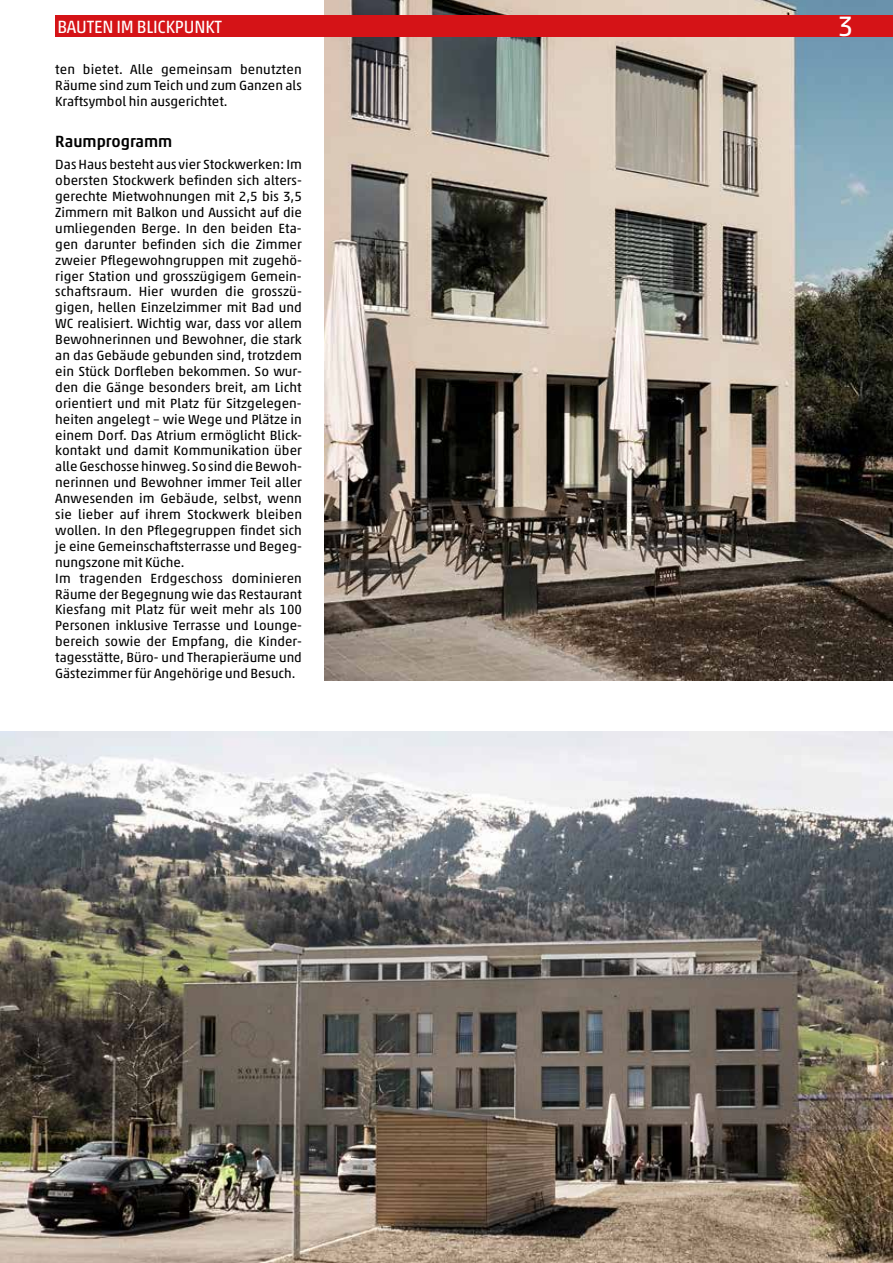
<style>
.page{position:relative;width:893px;height:1263px;background:#fff}
.page>*{position:absolute;margin:0;border:0;box-sizing:border-box;transform-origin:0 0}
.t1{font:28.5px "Akko Pro";color:#fff}
.t2{font:18px "Akko Pro";letter-spacing:-.01em;color:#fff;scale:.95 1}
.t3{font:500 16.5px "Akko Pro";color:#000}
.t4{font:13.5px/15.9px "Akko Pro";color:#000;text-align:justify}
</style>
<div class="page">
<img style="left:0;top:731px;width:893px;height:532px">
<img style="left:324px;top:0;width:569px;height:680px">
<div style="left:55px;top:16px;width:838px;height:21px;background:#d51317"></div>
<h2 class="t2" style="left:57px;top:16px;width:175px">BAUTEN IM BLICKPUNKT</h2>
<h1 class="t1" style="left:838px;top:9px;width:17px">3</h1>
<p class="t4" style="left:55px;top:61px;width:248px">ten bietet. Alle gemeinsam benutzten Räume sind zum Teich und zum Ganzen als Kraftsymbol hin ausgerichtet.</p>
<p class="t3" style="left:55px;top:131px;width:119px">Raumprogramm</p>
<p class="t4" style="left:55px;top:156px;width:248px;text-align:left">Das Haus besteht aus vier Stockwerken: Im obersten Stockwerk befinden sich alters&shy;gerechte Mietwohnungen mit 2,5 bis 3,5<br>Zimmern mit Balkon und Aussicht auf die umliegenden Berge. In den beiden Eta&shy;gen darunter befinden sich die Zimmer zweier Pflegewohngruppen mit zugehö&shy;riger Station und grosszügigem Gemein&shy;schaftsraum. Hier wurden die grosszü&shy;gigen, hellen Einzelzimmer mit Bad und WC realisiert. Wichtig war, dass vor allem Bewohnerinnen und Bewohner, die stark an das Gebäude gebunden sind, trotzdem ein Stück Dorfleben bekommen. So wur&shy;den die Gänge besonders breit, am Licht orientiert und mit Platz für Sitzgelegen&shy;heiten angelegt – wie Wege und Plätze in einem Dorf. Das Atrium ermöglicht Blick&shy;kontakt und damit Kommunikation über alle Geschosse hinweg. So sind die Bewoh&shy;nerinnen und Bewohner immer Teil aller Anwesenden im Gebäude, selbst, wenn sie lieber auf ihrem Stockwerk bleiben wollen. In den Pflegegruppen findet sich je eine Gemeinschaftsterrasse und Begeg&shy;nungszone mit Küche.<br>Im tragenden Erdgeschoss dominieren Räume der Begegnung wie das Restaurant Kiesfang mit Platz für weit mehr als 100<br>Personen inklusive Terrasse und Lounge&shy;bereich sowie der Empfang, die Kinder&shy;tagesstätte, Büro- und Therapieräume und Gästezimmer für Angehörige und Besuch.</p>
</div>
